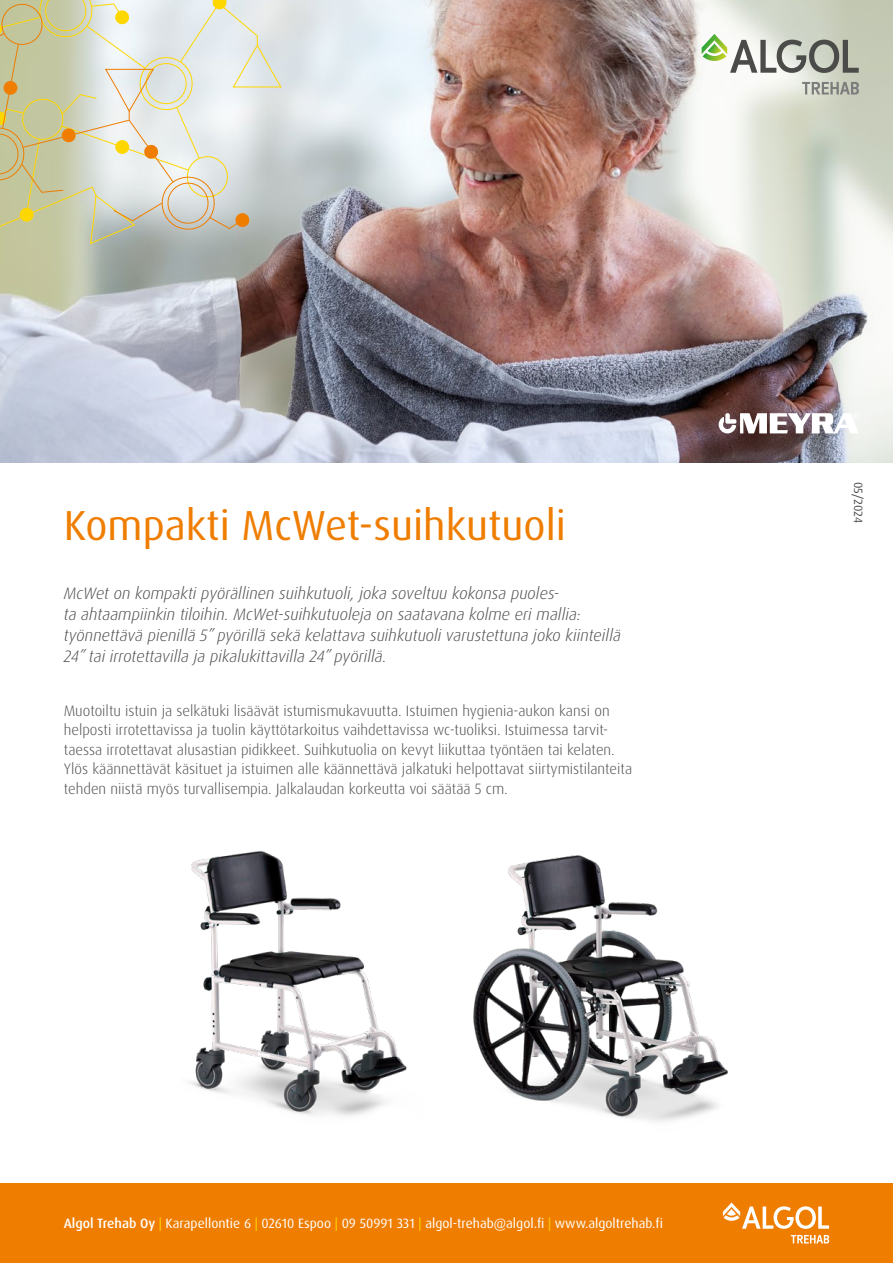
<style>
.page{position:relative;width:893px;height:1263px;background:#fff}
.page>*{position:absolute;margin:0;border:0;box-sizing:border-box;transform-origin:0 0}
.t1{font:42px "Dax Pro";color:#ef7d00}
.t2{font:italic 300 16.5px/21px "Dax Pro";color:#4b4b4a}
.t3{font:300 15px/19.5px "Dax Pro";color:#4b4b4a}
.t4{font:13.5px "Dax Pro";color:#fff}
.t5{font:12px "Dax Pro";letter-spacing:-.015em;color:#4b4b4a}
.s1{font-weight:500}
.s2{color:#ffd700}
</style>
<div class="page">
<img style="left:0;top:0;width:893px;height:462px">
<img style="left:189px;top:851px;width:218px;height:265px">
<img style="left:473px;top:855px;width:255px;height:267px">
<div style="left:0;top:1183px;width:893px;height:80px;background:#ef7d00"></div>
<svg style="left:723px;top:1202px;width:106px;height:27px"></svg>
<svg style="left:791px;top:1235px;width:38px;height:8px"></svg>
<svg style="left:802px;top:82px;width:57px;height:13px"></svg>
<svg style="left:702px;top:34px;width:157px;height:39px"></svg>
<svg style="left:0;top:0;width:282px;height:244px"></svg>
<svg style="left:719px;top:413px;width:140px;height:20px"></svg>
<h1 class="t1" style="left:64px;top:499px;width:504px">Kompakti McWet-suihkutuoli</h1>
<p class="t2" style="left:64px;top:583px;width:559px">McWet on kompakti pyörällinen suihkutuoli, joka soveltuu kokonsa puoles-<br>ta ahtaampiinkin tiloihin. McWet-suihkutuoleja on saatavana kolme eri mallia: työnnettävä pienillä 5” pyörillä sekä kelattava suihkutuoli varustettuna joko kiinteillä 24” tai irrotettavilla ja pikalukittavilla 24” pyörillä.</p>
<p class="t3" style="left:64px;top:701px;width:570px">Muotoiltu istuin ja selkätuki lisäävät istumismukavuutta. Istuimen hygienia-aukon kansi on helposti irrotettavissa ja tuolin käyttötarkoitus vaihdettavissa wc-tuoliksi. Istuimessa tarvit&shy;taessa irrotettavat alusastian pidikkeet. Suihkutuolia on kevyt liikuttaa työntäen tai kelaten.<br>Ylös käännettävät käsituet ja istuimen alle käännettävä jalkatuki helpottavat siirtymistilanteita tehden niistä myös turvallisempia. Jalkalaudan korkeutta voi säätää 5 cm.</p>
<p class="t4" style="left:64px;top:1215px;width:601px"><span class="s1">Algol Trehab Oy</span> <span class="s2">|</span> Karapellontie 6 <span class="s2">|</span> 02610 Espoo <span class="s2">|</span> 09 50991 331 <span class="s2">|</span> algol-trehab@algol.fi <span class="s2">|</span> www.algoltrehab.fi</p>
<p class="t5" style="left:866px;top:482px;width:42px;rotate:90deg">05/2024</p>
</div>
